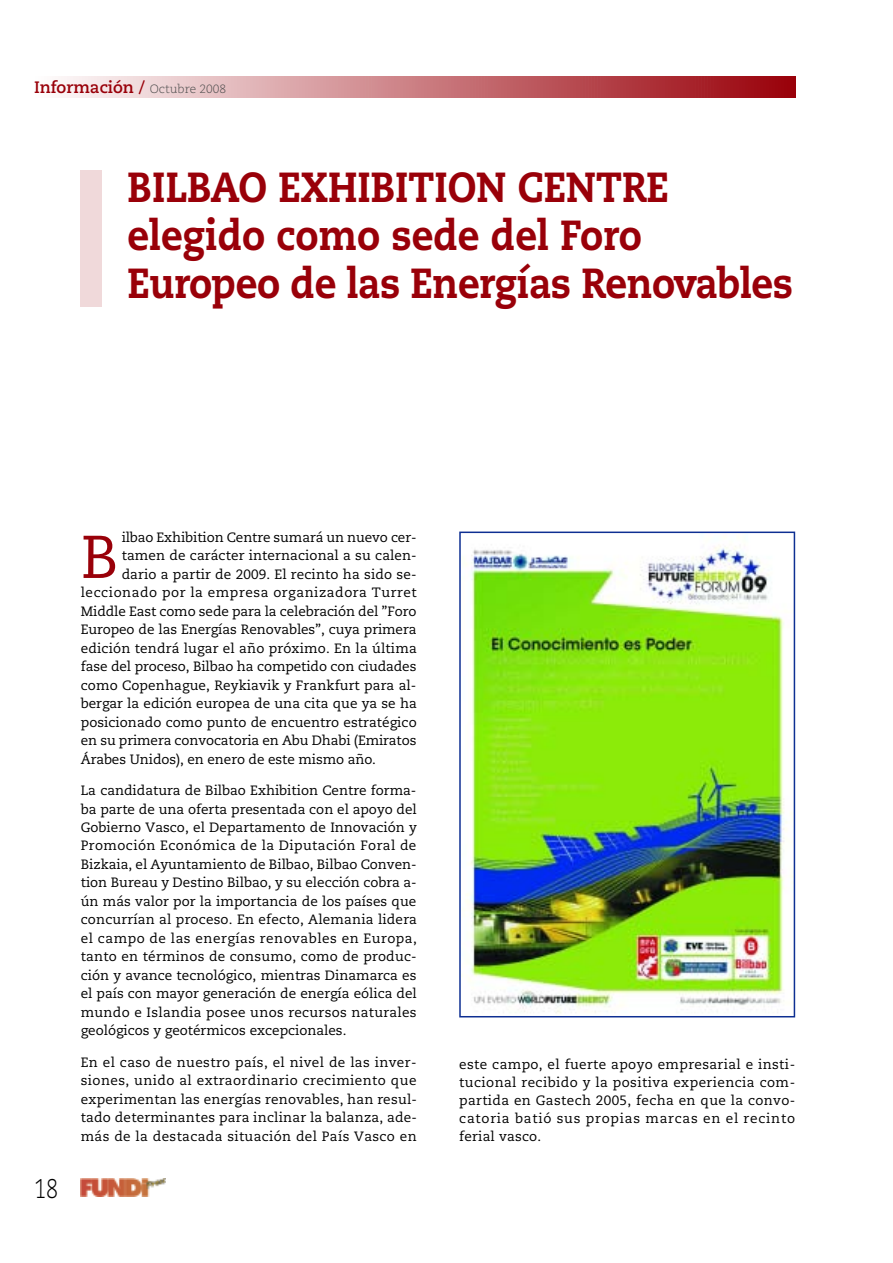
<style>
.page{position:relative;width:893px;height:1263px;background:#fff}
.page>*{position:absolute;margin:0;border:0;box-sizing:border-box;transform-origin:0 0}
.t1{font:60.3px "Caecilia";color:#990009}
.t2{font:800 42px/48px "Caecilia";color:#990009;scale:.9 1}
.t3{font:300 27px "Caecilia";color:#000;scale:.8 1}
.t4{font:700 16.5px "Caecilia";color:#990009}
.t5{font:13.5px/18.5px "Caecilia";letter-spacing:.005em;color:#000;text-align:justify}
.t6{font:13.5px "Caecilia";letter-spacing:.045em;color:#000}
.s1{font-weight:300;font-size:12px;color:#4d4d4d}
</style>
<div class="page">
<svg style="left:64px;top:77px;width:732px;height:21px;background:#c97a7f"></svg>
<img style="left:81px;top:1178px;width:85px;height:18px">
<div style="left:81px;top:170px;width:21px;height:136px;background:#f0d9da"></div>
<img style="left:464px;top:537px;width:328px;height:477px">
<div style="left:459px;top:531px;width:336px;height:486px;border:2px solid #0e2f92"></div>
<p class="t4" style="left:34px;top:81px;width:194px">Información / <span class="s1">Octubre 2008</span></p>
<p class="t2" style="left:128px;top:167px;width:741px">BILBAO EXHIBITION CENTRE elegido como sede del Foro<br>Europeo de las Energías Renovables</p>
<p class="t3" style="left:34px;top:1177px;width:32px">18</p>
<p class="t1" style="left:81px;top:532px;width:39px">B</p>
<p class="t5" style="left:122px;top:529px;width:297px">ilbao Exhibition Centre sumará un nuevo cer-</p>
<p class="t5" style="left:122px;top:548px;width:297px">tamen de carácter internacional a su calen-</p>
<p class="t5" style="left:122px;top:566px;width:297px">dario a partir de 2009. El recinto ha sido se-</p>
<p class="t6" style="left:81px;top:587px;width:337px">leccionado por la empresa organizadora Turret</p>
<p class="t5" style="left:81px;top:603px;width:337px">Middle East como sede para la celebración del ”Foro</p>
<p class="t5" style="left:81px;top:622px;width:337px">Europeo de las Energías Renovables”, cuya primera</p>
<p class="t5" style="left:81px;top:640px;width:337px">edición tendrá lugar el año próximo. En la última</p>
<p class="t5" style="left:81px;top:659px;width:337px">fase del proceso, Bilbao ha competido con ciudades</p>
<p class="t5" style="left:81px;top:677px;width:337px">como Copenhague, Reykiavik y Frankfurt para al-</p>
<p class="t5" style="left:81px;top:696px;width:337px">bergar la edición europea de una cita que ya se ha</p>
<p class="t5" style="left:81px;top:714px;width:337px">posicionado como punto de encuentro estratégico</p>
<p class="t5" style="left:81px;top:732px;width:337px">en su primera convocatoria en Abu Dhabi (Emiratos</p>
<p class="t5" style="left:81px;top:751px;width:297px">Árabes Unidos), en enero de este mismo año.</p>
<p class="t5" style="left:81px;top:782px;width:338px">La candidatura de Bilbao Exhibition Centre forma&shy;ba parte de una oferta presentada con el apoyo del Gobierno Vasco, el Departamento de Innovación y Promoción Económica de la Diputación Foral de Bizkaia, el Ayuntamiento de Bilbao, Bilbao Conven&shy;tion Bureau y Destino Bilbao, y su elección cobra a&shy;ún más valor por la importancia de los países que concurrían al proceso. En efecto, Alemania lidera el campo de las energías renovables en Europa, tanto en términos de consumo, como de produc&shy;ción y avance tecnológico, mientras Dinamarca es el país con mayor generación de energía eólica del mundo e Islandia posee unos recursos naturales geológicos y geotérmicos excepcionales.</p>
<p class="t5" style="left:81px;top:1054px;width:338px">En el caso de nuestro país, el nivel de las inver&shy;siones, unido al extraordinario crecimiento que experimentan las energías renovables, han resul&shy;tado determinantes para inclinar la balanza, ade&shy;más de la destacada situación del País Vasco en</p>
<p class="t5" style="left:459px;top:1056px;width:338px;line-height:18px">este campo, el fuerte apoyo empresarial e insti&shy;tucional recibido y la positiva experiencia com&shy;partida en Gastech 2005, fecha en que la convo&shy;catoria batió sus propias marcas en el recinto ferial vasco.</p>
</div>
